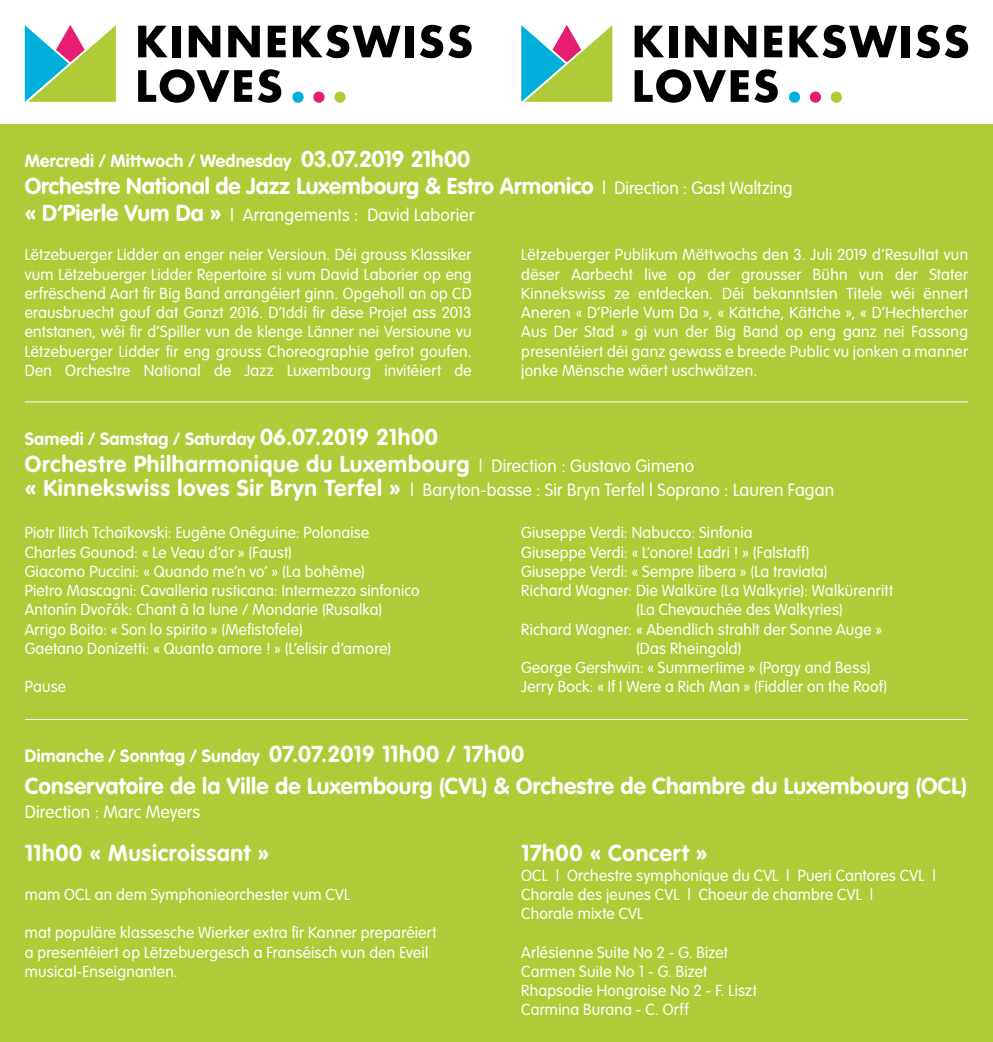
<style>
.page{position:relative;width:993px;height:1042px;background:#fff}
.page>*{position:absolute;margin:0;border:0;box-sizing:border-box;transform-origin:0 0}
.t1{font:700 22.75px "VAG Rounded";letter-spacing:.01em;color:#fff}
.t2{font:700 22.75px "VAG Rounded";letter-spacing:.03em;color:#fff}
.t3{font:300 17.5px "VAG Rounded";letter-spacing:.01em;color:#fff}
.t4{font:700 17.5px "VAG Rounded";letter-spacing:.01em;color:#fff}
.t5{font:300 15.75px/19.2px "VAG Rounded";letter-spacing:.015em;color:#fff}
.s1{font-size:22.75px}
.s2{font-weight:300;font-size:17.5px}
.s3{font-weight:700;font-size:22.75px}
</style>
<div class="page">
<div style="left:0;top:124px;width:992px;height:918px;background:#afcb37"></div>
<svg style="left:138px;top:26px;width:30px;height:31px"></svg>
<div style="left:172px;top:26px;width:9px;height:31px;background:#000"></div>
<svg style="left:189px;top:26px;width:31px;height:31px"></svg>
<svg style="left:228px;top:26px;width:32px;height:31px"></svg>
<svg style="left:268px;top:26px;width:18px;height:31px"></svg>
<svg style="left:293px;top:25px;width:107px;height:33px"></svg>
<div style="left:405px;top:26px;width:8px;height:31px;background:#000"></div>
<svg style="left:420px;top:25px;width:51px;height:33px"></svg>
<svg style="left:138px;top:69px;width:114px;height:34px"></svg>
<svg style="left:258px;top:69px;width:23px;height:34px"></svg>
<svg style="left:292px;top:92px;width:11px;height:11px"></svg>
<svg style="left:313px;top:92px;width:11px;height:11px"></svg>
<svg style="left:334px;top:92px;width:11px;height:11px"></svg>
<svg style="left:25px;top:25px;width:91px;height:77px"></svg>
<svg style="left:634px;top:26px;width:30px;height:31px"></svg>
<div style="left:669px;top:26px;width:8px;height:31px;background:#000"></div>
<svg style="left:685px;top:26px;width:31px;height:31px"></svg>
<svg style="left:724px;top:26px;width:32px;height:31px"></svg>
<svg style="left:764px;top:26px;width:18px;height:31px"></svg>
<svg style="left:789px;top:25px;width:107px;height:33px"></svg>
<div style="left:901px;top:26px;width:8px;height:31px;background:#000"></div>
<svg style="left:916px;top:25px;width:51px;height:33px"></svg>
<svg style="left:634px;top:69px;width:114px;height:34px"></svg>
<svg style="left:754px;top:69px;width:23px;height:34px"></svg>
<svg style="left:789px;top:92px;width:10px;height:11px"></svg>
<svg style="left:809px;top:92px;width:11px;height:11px"></svg>
<svg style="left:830px;top:92px;width:11px;height:11px"></svg>
<svg style="left:521px;top:25px;width:91px;height:77px"></svg>
<hr style="left:25px;top:401px;width:942px;height:1px;background:#fff">
<hr style="left:25px;top:719px;width:942px;height:1px;background:#fff">
<p class="t4" style="left:25px;top:150px;width:447px">Mercredi / Mittwoch / Wednesday <span class="s1">03.07.2019 21h00</span></p>
<h1 class="t1" style="left:25px;top:173px;width:769px">Orchestre National de Jazz Luxembourg &amp; Estro Armonico <span class="s2">| Direction : Gast Waltzing</span></h1>
<p class="t3" style="left:25px;top:205px;width:451px"><span class="s3">« D’Pierle Vum Da »</span> | Arrangements : David Laborier</p>
<p class="t5" style="left:25px;top:245px;width:448px;text-align:justify">Lëtzebuerger Lidder an enger neier Versioun. Déi grouss Klassiker vum Lëtzebuerger Lidder Repertoire si vum David Laborier op eng erfrëschend Aart fir Big Band arrangéiert ginn. Opgeholl an op CD erausbruecht gouf dat Ganzt 2016. D’Iddi fir dëse Projet ass 2013 entstanen, wéi fir d’Spiller vun de klenge Länner nei Versioune vu Lëtzebuerger Lidder fir eng grouss Choreographie gefrot goufen.<br>Den Orchestre National de Jazz Luxembourg invitéiert de</p>
<p class="t5" style="left:521px;top:245px;width:448px;text-align:justify">Lëtzebuerger Publikum Mëttwochs den 3. Juli 2019 d’Resultat vun dëser Aarbecht live op der grousser Bühn vun der Stater Kinnekswiss ze entdecken. Déi bekanntsten Titele wéi ënnert Aneren « D’Pierle Vum Da », « Kättche, Kättche », « D’Hechtercher Aus Der Stad » gi vun der Big Band op eng ganz nei Fassong presentéiert déi ganz gewass e breede Public vu jonken a manner jonke Mënsche wäert uschwätzen.</p>
<p class="t4" style="left:25px;top:428px;width:414px">Samedi / Samstag / Saturday <span class="s1">06.07.2019 21h00</span></p>
<h1 class="t2" style="left:25px;top:450px;width:670px">Orchestre Philharmonique du Luxembourg <span class="s2">| Direction : Gustavo Gimeno</span></h1>
<p class="t3" style="left:25px;top:480px;width:810px"><span class="s3">« Kinnekswiss loves Sir Bryn Terfel »</span> | Baryton-basse : Sir Bryn Terfel | Soprano : Lauren Fagan</p>
<p class="t5" style="left:25px;top:523px;width:396px">Piotr Ilitch Tchaïkovski: Eugène Onéguine: Polonaise Charles Gounod: « Le Veau d’or » (Faust)<br>Giacomo Puccini: « Quando me’n vo’ » (La bohème)<br>Pietro Mascagni: Cavalleria rusticana: Intermezzo sinfonico Antonín Dvorˇák: Chant à la lune / Mondarie (Rusalka)<br>Arrigo Boito: « Son lo spirito » (Mefistofele)<br>Gaetano Donizetti: « Quanto amore ! » (L’elisir d’amore)</p>
<p class="t5" style="left:25px;top:677px;width:43px">Pause</p>
<p class="t5" style="left:521px;top:523px;width:233px">Giuseppe Verdi: Nabucco: Sinfonia</p>
<p class="t5" style="left:521px;top:542px;width:290px">Giuseppe Verdi: « L’onore! Ladri ! » (Falstaff)</p>
<p class="t5" style="left:521px;top:561px;width:307px">Giuseppe Verdi: « Sempre libera » (La traviata)</p>
<p class="t5" style="left:521px;top:581px;width:373px">Richard Wagner: Die Walküre (La Walkyrie): Walkürenritt</p>
<p class="t5" style="left:635px;top:600px;width:208px">(La Chevauchée des Walkyries)</p>
<p class="t5" style="left:521px;top:619px;width:362px">Richard Wagner: « Abendlich strahlt der Sonne Auge »</p>
<p class="t5" style="left:635px;top:638px;width:107px">(Das Rheingold)</p>
<p class="t5" style="left:521px;top:658px;width:350px">George Gershwin: « Summertime » (Porgy and Bess)</p>
<p class="t5" style="left:521px;top:677px;width:367px">Jerry Bock: « If I Were a Rich Man » (Fiddler on the Roof)</p>
<p class="t4" style="left:25px;top:745px;width:500px">Dimanche / Sonntag / Sunday <span class="s1">07.07.2019 11h00 / 17h00</span></p>
<h1 class="t1" style="left:25px;top:772px;width:943px">Conservatoire de la Ville de Luxembourg (CVL) &amp; Orchestre de Chambre du Luxembourg (OCL)</h1>
<p class="t3" style="left:25px;top:802px;width:177px">Direction : Marc Meyers</p>
<h1 class="t1" style="left:25px;top:840px;width:246px">11h00 « Musicroissant »</h1>
<p class="t5" style="left:25px;top:884px;width:327px">mam OCL an dem Symphonieorchester vum CVL</p>
<p class="t5" style="left:25px;top:923px;width:413px">mat populäre klassesche Wierker extra fir Kanner preparéiert a presentéiert op Lëtzebuergesch a Franséisch vun den Eveil musical-Enseignanten.</p>
<h1 class="t1" style="left:521px;top:840px;width:187px">17h00 « Concert »</h1>
<p class="t5" style="left:521px;top:865px;width:416px">OCL | Orchestre symphonique du CVL | Pueri Cantores CVL |<br>Chorale des jeunes CVL | Choeur de chambre CVL |<br>Chorale mixte CVL</p>
<p class="t5" style="left:521px;top:942px;width:237px">Arlésienne Suite No 2 - G. Bizet<br>Carmen Suite No 1 - G. Bizet<br>Rhapsodie Hongroise No 2 - F. Liszt<br>Carmina Burana - C. Orff</p>
</div>
